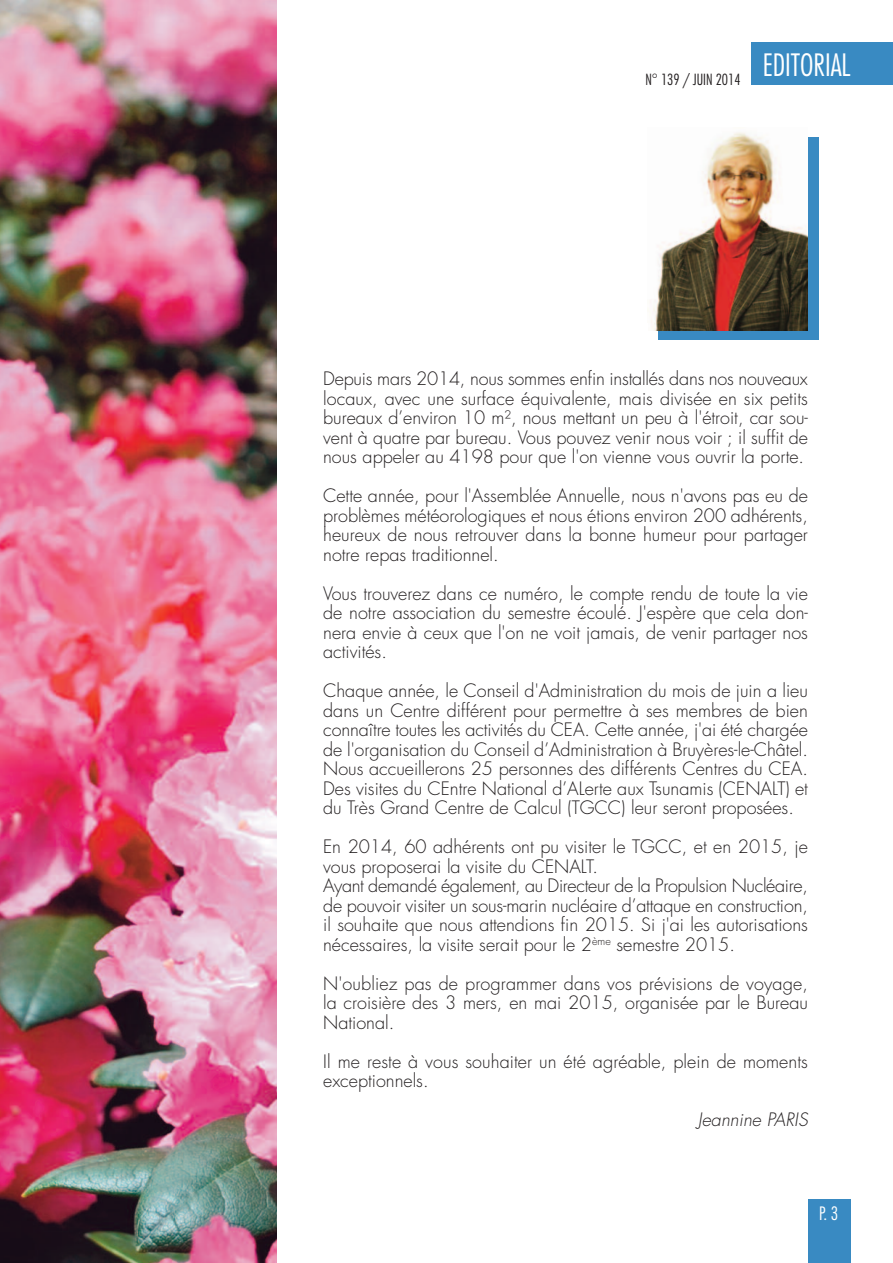
<style>
.page{position:relative;width:893px;height:1263px;background:#fff}
.page>*{position:absolute;margin:0;border:0;box-sizing:border-box;transform-origin:0 0}
.t1{font:300 condensed 30px "Futura";color:#fff}
.t2{font:300 18px/19.5px "Futura";color:#231f20;text-align:justify}
.t3{font:italic 300 18px "Futura";letter-spacing:.005em;color:#231f20}
.t4{font:300 condensed 18px "Futura";color:#fff}
.t5{font:300 condensed 15px "Futura";color:#231f20}
</style>
<div class="page">
<div style="left:751px;top:43px;width:142px;height:42px;background:#398ac2"></div>
<div style="left:808px;top:1199px;width:42px;height:64px;background:#398ac2"></div>
<div style="left:658px;top:138px;width:161px;height:202px;background:#398ac2"></div>
<img style="left:651px;top:132px;width:157px;height:198px">
<img style="left:0;top:0;width:276px;height:1263px">
<p class="t5" style="left:645px;top:73px;width:97px">N° 139 / JUIN 2014</p>
<h1 class="t1" style="left:763px;top:52px;width:89px">EDITORIAL</h1>
<p class="t2" style="left:323px;top:370px;width:486px">Depuis mars 2014, nous sommes enfin installés dans nos nouveaux locaux, avec une surface équivalente, mais divisée en six petits bureaux d’environ 10 m², nous mettant un peu à l'étroit, car sou&shy;vent à quatre par bureau. Vous pouvez venir nous voir ; il suffit de nous appeler au 4198 pour que l'on vienne vous ouvrir la porte.</p>
<p class="t2" style="left:323px;top:487px;width:486px">Cette année, pour l'Assemblée Annuelle, nous n'avons pas eu de problèmes météorologiques et nous étions environ 200 adhérents, heureux de nous retrouver dans la bonne humeur pour partager notre repas traditionnel.</p>
<p class="t2" style="left:323px;top:585px;width:486px">Vous trouverez dans ce numéro, le compte rendu de toute la vie de notre association du semestre écoulé. J'espère que cela don&shy;nera envie à ceux que l'on ne voit jamais, de venir partager nos activités.</p>
<p class="t2" style="left:323px;top:682px;width:486px">Chaque année, le Conseil d'Administration du mois de juin a lieu dans un Centre différent pour permettre à ses membres de bien connaître toutes les activités du CEA. Cette année, j'ai été chargée de l'organisation du Conseil d’Administration à Bruyères-le-Châtel.<br>Nous accueillerons 25 personnes des différents Centres du CEA.<br>Des visites du CEntre National d’ALerte aux Tsunamis (CENALT) et du Très Grand Centre de Calcul (TGCC) leur seront proposées.</p>
<p class="t2" style="left:323px;top:838px;width:486px;text-align:left">En 2014, 60 adhérents ont pu visiter le TGCC, et en 2015, je vous proposerai la visite du CENALT.<br>Ayant demandé également, au Directeur de la Propulsion Nucléaire, de pouvoir visiter un sous-marin nucléaire d’attaque en construction, il souhaite que nous attendions fin 2015. Si j'ai les autorisations nécessaires, la visite serait pour le 2<sup>ème</sup> semestre 2015.</p>
<p class="t2" style="left:323px;top:975px;width:486px">N'oubliez pas de programmer dans vos prévisions de voyage, la croisière des 3 mers, en mai 2015, organisée par le Bureau National.</p>
<p class="t2" style="left:323px;top:1053px;width:486px">Il me reste à vous souhaiter un été agréable, plein de moments exceptionnels.</p>
<p class="t3" style="left:698px;top:1111px;width:112px">Jeannine PARIS</p>
<p class="t4" style="left:819px;top:1206px;width:21px">P. 3</p>
</div>
